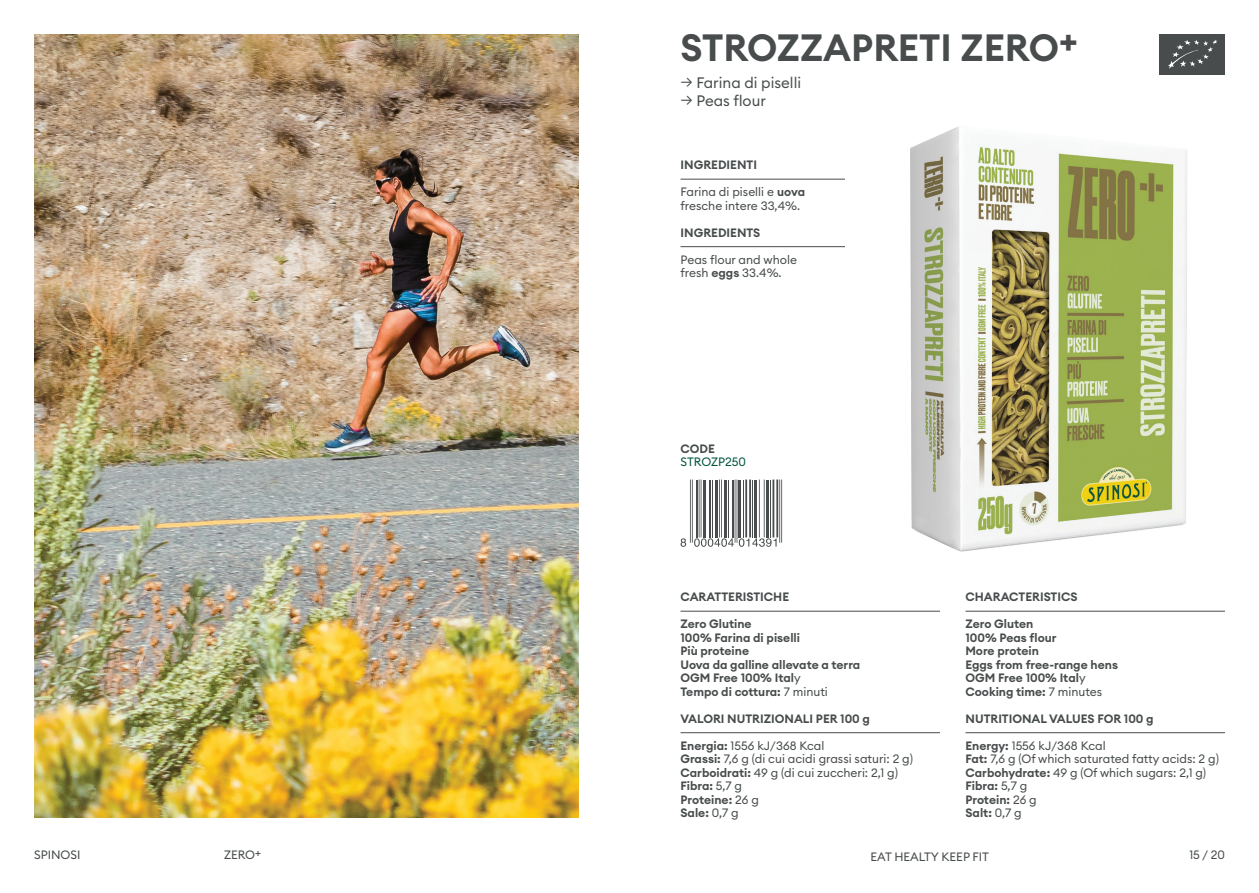
<style>
.page{position:relative;width:1259px;height:893px;background:#fff}
.page>*{position:absolute;margin:0;border:0;box-sizing:border-box;transform-origin:0 0}
.t1{font:37.5px "Font Semi Bold 2";color:#484c4c}
.t2{font:15px "Font Regular 2";color:#484c4c}
.t3{font:12px "Font Semi Bold 2";color:#484c4c}
.t4{font:12px/13.5px "Font Regular 2";color:#484c4c}
.t5{font:12px "Font Regular 2";color:#065541}
.s1{font-family:"Font Semi Bold 2"}
.s2{font-family:"Font Regular 2"}
</style>
<div class="page">
<img style="left:34px;top:34px;width:544px;height:783px">
<hr style="left:680px;top:179px;width:165px;height:1px;background:#484c4c">
<hr style="left:680px;top:246px;width:165px;height:1px;background:#484c4c">
<hr style="left:680px;top:611px;width:260px;height:1px;background:#484c4c">
<hr style="left:680px;top:732px;width:260px;height:1px;background:#484c4c">
<hr style="left:965px;top:611px;width:260px;height:1px;background:#484c4c">
<hr style="left:965px;top:732px;width:260px;height:1px;background:#484c4c">
<hr style="left:692px;top:480px;width:1px;height:63px;background:#484c4c">
<hr style="left:690px;top:480px;width:1px;height:63px;background:#484c4c">
<hr style="left:696px;top:480px;width:1px;height:57px;background:#484c4c">
<hr style="left:700px;top:480px;width:1px;height:57px;background:#484c4c">
<hr style="left:698px;top:480px;width:1px;height:57px;background:#484c4c">
<hr style="left:703px;top:480px;width:3px;height:57px;background:#484c4c">
<hr style="left:709px;top:480px;width:2px;height:57px;background:#484c4c">
<hr style="left:712px;top:480px;width:1px;height:57px;background:#484c4c">
<hr style="left:715px;top:480px;width:3px;height:57px;background:#484c4c">
<hr style="left:721px;top:480px;width:1px;height:57px;background:#484c4c">
<hr style="left:719px;top:480px;width:1px;height:57px;background:#484c4c">
<hr style="left:724px;top:480px;width:2px;height:57px;background:#484c4c">
<hr style="left:728px;top:480px;width:1px;height:57px;background:#484c4c">
<hr style="left:731px;top:480px;width:2px;height:57px;background:#484c4c">
<hr style="left:736px;top:480px;width:1px;height:63px;background:#484c4c">
<hr style="left:734px;top:480px;width:1px;height:63px;background:#484c4c">
<hr style="left:738px;top:480px;width:3px;height:57px;background:#484c4c">
<hr style="left:743px;top:480px;width:1px;height:57px;background:#484c4c">
<hr style="left:749px;top:480px;width:2px;height:57px;background:#484c4c">
<hr style="left:745px;top:480px;width:2px;height:57px;background:#484c4c">
<hr style="left:752px;top:480px;width:1px;height:57px;background:#484c4c">
<hr style="left:754px;top:480px;width:3px;height:57px;background:#484c4c">
<hr style="left:764px;top:480px;width:1px;height:57px;background:#484c4c">
<hr style="left:759px;top:480px;width:1px;height:57px;background:#484c4c">
<hr style="left:765px;top:480px;width:3px;height:57px;background:#484c4c">
<hr style="left:769px;top:480px;width:1px;height:57px;background:#484c4c">
<hr style="left:776px;top:480px;width:2px;height:57px;background:#484c4c">
<hr style="left:772px;top:480px;width:2px;height:57px;background:#484c4c">
<hr style="left:781px;top:480px;width:1px;height:63px;background:#484c4c">
<hr style="left:779px;top:480px;width:1px;height:63px;background:#484c4c">
<svg style="left:680px;top:538px;width:6px;height:9px"></svg>
<svg style="left:694px;top:538px;width:82px;height:9px"></svg>
<div style="left:1159px;top:34px;width:66px;height:40px;background:#484c4c"></div>
<svg style="left:1168px;top:40px;width:49px;height:29px"></svg>
<img style="left:910px;top:126px;width:277px;height:426px">
<p class="t1" style="left:680px;top:24px;width:399px">STROZZAPRETI ZERO+</p>
<p class="t2" style="left:680px;top:73px;width:122px">→ Farina di piselli</p>
<p class="t2" style="left:680px;top:91px;width:87px">→ Peas flour</p>
<p class="t3" style="left:680px;top:157px;width:78px">INGREDIENTI</p>
<p class="t4" style="left:680px;top:185px;width:126px">Farina di piselli e <span class="s1">uova </span>fresche intere 33,4%.</p>
<p class="t3" style="left:680px;top:225px;width:81px">INGREDIENTS</p>
<p class="t4" style="left:680px;top:252px;width:118px">Peas flour and whole</p>
<p class="t4" style="left:680px;top:266px;width:103px">fresh <span class="s1">eggs</span> 33.4%.</p>
<p class="t3" style="left:680px;top:441px;width:36px">CODE</p>
<p class="t5" style="left:680px;top:454px;width:67px">STROZP250</p>
<p class="t3" style="left:680px;top:589px;width:110px">CARATTERISTICHE</p>
<p class="t3" style="left:680px;top:616px;width:73px">Zero Glutine</p>
<p class="t3" style="left:680px;top:630px;width:121px">100% Farina di piselli</p>
<p class="t3" style="left:680px;top:643px;width:70px">Più proteine</p>
<p class="t3" style="left:680px;top:657px;width:181px">Uova da galline allevate a terra</p>
<p class="t3" style="left:680px;top:670px;width:122px">OGM Free 100% Ital<span class="s2">y</span></p>
<p class="t3" style="left:680px;top:684px;width:149px">Tempo di cottura: <span class="s2">7 minuti</span></p>
<p class="t3" style="left:680px;top:711px;width:191px">VALORI NUTRIZIONALI PER 100 g</p>
<p class="t4" style="left:680px;top:738px;width:145px"><span class="s1">Energia:</span> 1556 kJ/368 Kcal</p>
<p class="t4" style="left:680px;top:752px;width:234px"><span class="s1">Grassi:</span> 7,6 g (di cui acidi grassi saturi: 2 g)</p>
<p class="t4" style="left:680px;top:765px;width:219px"><span class="s1">Carboidrati:</span> 49 g (di cui zuccheri: 2,1 g)</p>
<p class="t3" style="left:680px;top:778px;width:63px">Fibra: <span class="s2">5,7 g</span></p>
<p class="t3" style="left:680px;top:792px;width:80px">Proteine: <span class="s2">26 g</span></p>
<p class="t3" style="left:680px;top:805px;width:60px">Sale: <span class="s2">0,7 g</span></p>
<p class="t3" style="left:965px;top:589px;width:114px">CHARACTERISTICS</p>
<p class="t3" style="left:965px;top:616px;width:69px">Zero Gluten</p>
<p class="t3" style="left:965px;top:630px;width:93px">100% Peas flour</p>
<p class="t3" style="left:965px;top:643px;width:75px">More protein</p>
<p class="t3" style="left:965px;top:657px;width:154px">Eggs from free-range hens</p>
<p class="t3" style="left:965px;top:670px;width:122px">OGM Free 100% Ital<span class="s2">y</span></p>
<p class="t3" style="left:965px;top:684px;width:138px">Cooking time: <span class="s2">7 minutes</span></p>
<p class="t3" style="left:965px;top:711px;width:190px">NUTRITIONAL VALUES FOR 100 g</p>
<p class="t4" style="left:965px;top:738px;width:142px"><span class="s1">Energy:</span> 1556 kJ/368 Kcal</p>
<p class="t4" style="left:965px;top:752px;width:255px"><span class="s1">Fat:</span> 7,6 g (Of which saturated fatty acids: 2 g)</p>
<p class="t4" style="left:965px;top:765px;width:242px"><span class="s1">Carbohydrate:</span> 49 g (Of which sugars: 2,1 g)</p>
<p class="t3" style="left:965px;top:778px;width:63px">Fibra: <span class="s2">5,7 g</span></p>
<p class="t3" style="left:965px;top:792px;width:73px">Protein: <span class="s2">26 g</span></p>
<p class="t3" style="left:965px;top:805px;width:58px">Salt: <span class="s2">0,7 g</span></p>
<p class="t4" style="left:34px;top:848px;width:48px">SPINOSI</p>
<p class="t4" style="left:224px;top:848px;width:39px">ZERO+</p>
<p class="t4" style="left:870px;top:850px;width:120px">EAT HEALTY KEEP FIT</p>
<p class="t4" style="left:1189px;top:848px;width:37px">15 / 20</p>
</div>
